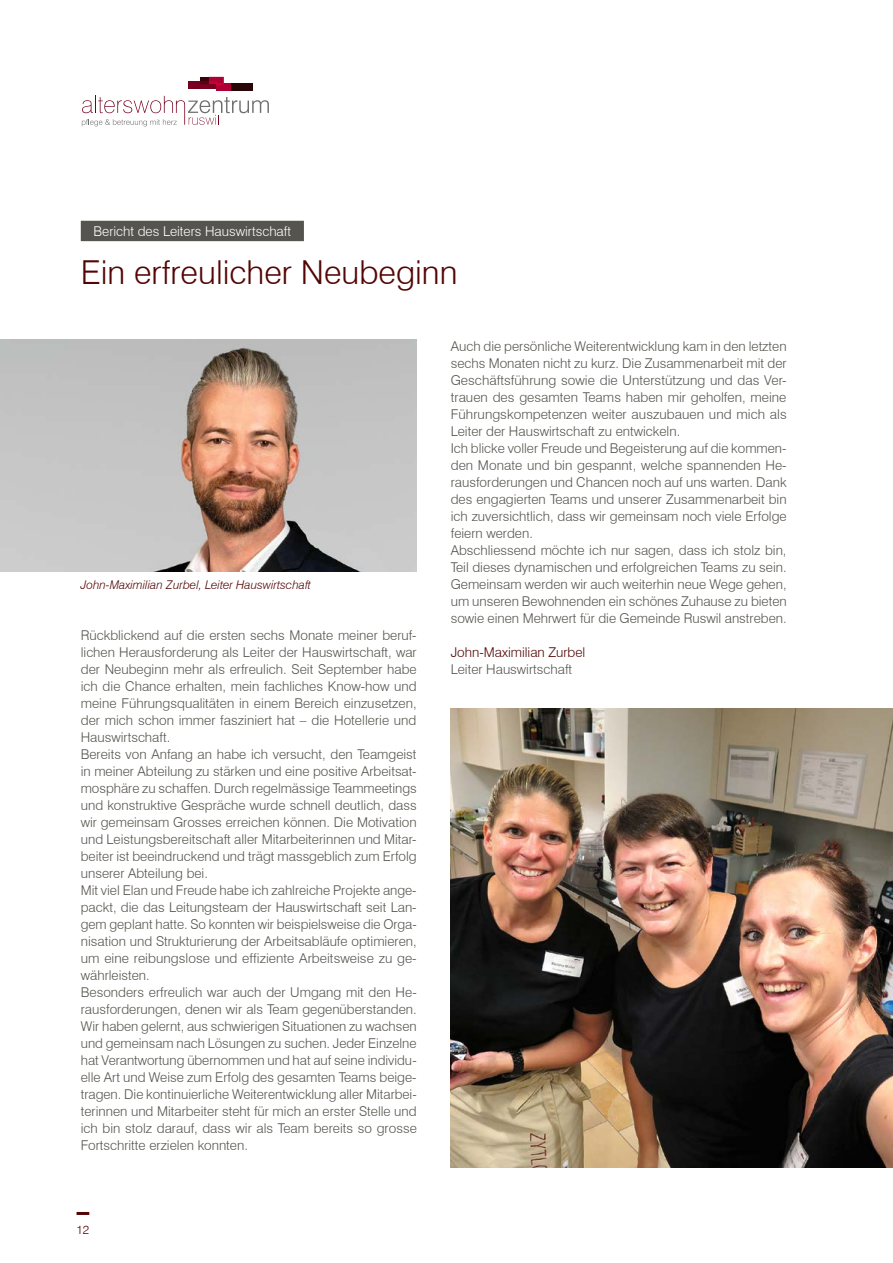
<style>
.page{position:relative;width:893px;height:1263px;background:#fff}
.page>*{position:absolute;margin:0;border:0;box-sizing:border-box;transform-origin:0 0}
.Titel{font:300 33px "Swiss 721 BT";color:#530505}
.Lauftext{font:300 13.5px/17px "Swiss 721 BT";color:#56544e;text-align:justify}
.Obertitel{font:300 13.5px "Swiss 721 BT";color:#fff}
.Lauftext-2{font:300 13.5px "Swiss 721 BT";color:#530505}
.Legende{font:italic 300 12px "Swiss 721 BT";color:#530505}
.t1{font:300 12px "Swiss 721 BT";color:#530505}
</style>
<div class="page">
<svg style="left:77px;top:1212px;width:12px;height:3px"></svg>
<div style="left:189px;top:82px;width:27px;height:7px;background:#770020"></div>
<div style="left:216px;top:83px;width:15px;height:8px;background:#ad0036"></div>
<div style="left:231px;top:83px;width:22px;height:8px;background:#290607"></div>
<svg style="left:200px;top:77px;width:24px;height:7px"></svg>
<svg style="left:82px;top:96px;width:187px;height:30px"></svg>
<div style="left:81px;top:221px;width:223px;height:20px;background:#56544e"></div>
<img style="left:0;top:340px;width:417px;height:231px">
<img style="left:451px;top:708px;width:442px;height:459px">
<p class="Obertitel" style="left:94px;top:223px;width:199px">Bericht des Leiters Hauswirtschaft</p>
<p class="Titel" style="left:81px;top:252px;width:378px">Ein erfreulicher Neubeginn</p>
<p class="Legende" style="left:81px;top:577px;width:232px">John-Maximilian Zurbel, Leiter Hauswirtschaft</p>
<p class="Lauftext" style="left:81px;top:627px;width:337px">Rückblickend auf die ersten sechs Monate meiner beruf&shy;lichen Herausforderung als Leiter der Hauswirtschaft, war der Neubeginn mehr als erfreulich. Seit September habe ich die Chance erhalten, mein fachliches Know-how und meine Führungsqualitäten in einem Bereich einzusetzen, der mich schon immer fasziniert hat – die Hotellerie und Hauswirtschaft.</p>
<p class="Lauftext" style="left:81px;top:746px;width:338px">Bereits von Anfang an habe ich versucht, den Teamgeist in meiner Abteilung zu stärken und eine positive Arbeitsat&shy;mosphäre zu schaffen. Durch regelmässige Teammeetings und konstruktive Gespräche wurde schnell deutlich, dass wir gemeinsam Grosses erreichen können. Die Motivation und Leistungsbereitschaft aller Mitarbeiterinnen und Mitar&shy;beiter ist beeindruckend und trägt massgeblich zum Erfolg unserer Abteilung bei.</p>
<p class="Lauftext" style="left:81px;top:882px;width:337px">Mit viel Elan und Freude habe ich zahlreiche Projekte ange&shy;packt, die das Leitungsteam der Hauswirtschaft seit Lan&shy;gem geplant hatte. So konnten wir beispielsweise die Orga&shy;nisation und Strukturierung der Arbeitsabläufe optimieren, um eine reibungslose und effiziente Arbeitsweise zu ge&shy;währleisten.</p>
<p class="Lauftext" style="left:81px;top:984px;width:338px">Besonders erfreulich war auch der Umgang mit den He&shy;rausforderungen, denen wir als Team gegenüberstanden.<br>Wir haben gelernt, aus schwierigen Situationen zu wachsen und gemeinsam nach Lösungen zu suchen. Jeder Einzelne hat Verantwortung übernommen und hat auf seine individu&shy;elle Art und Weise zum Erfolg des gesamten Teams beige&shy;tragen. Die kontinuierliche Weiterentwicklung aller Mitarbei&shy;terinnen und Mitarbeiter steht für mich an erster Stelle und ich bin stolz darauf, dass wir als Team bereits so grosse Fortschritte erzielen konnten.</p>
<p class="t1" style="left:77px;top:1222px;width:14px">12</p>
<p class="Lauftext" style="left:451px;top:337px;width:338px">Auch die persönliche Weiterentwicklung kam in den letzten sechs Monaten nicht zu kurz. Die Zusammenarbeit mit der Geschäftsführung sowie die Unterstützung und das Ver&shy;trauen des gesamten Teams haben mir geholfen, meine Führungskompetenzen weiter auszubauen und mich als Leiter der Hauswirtschaft zu entwickeln.</p>
<p class="Lauftext" style="left:451px;top:439px;width:337px">Ich blicke voller Freude und Begeisterung auf die kommen&shy;den Monate und bin gespannt, welche spannenden He&shy;rausforderungen und Chancen noch auf uns warten. Dank des engagierten Teams und unserer Zusammenarbeit bin ich zuversichtlich, dass wir gemeinsam noch viele Erfolge feiern werden.</p>
<p class="Lauftext" style="left:451px;top:542px;width:338px">Abschliessend möchte ich nur sagen, dass ich stolz bin, Teil dieses dynamischen und erfolgreichen Teams zu sein.<br>Gemeinsam werden wir auch weiterhin neue Wege gehen, um unseren Bewohnenden ein schönes Zuhause zu bieten sowie einen Mehrwert für die Gemeinde Ruswil anstreben.</p>
<p class="Lauftext-2" style="left:451px;top:644px;width:136px">John-Maximilian Zurbel</p>
<p class="Lauftext" style="left:451px;top:661px;width:123px">Leiter Hauswirtschaft</p>
</div>
